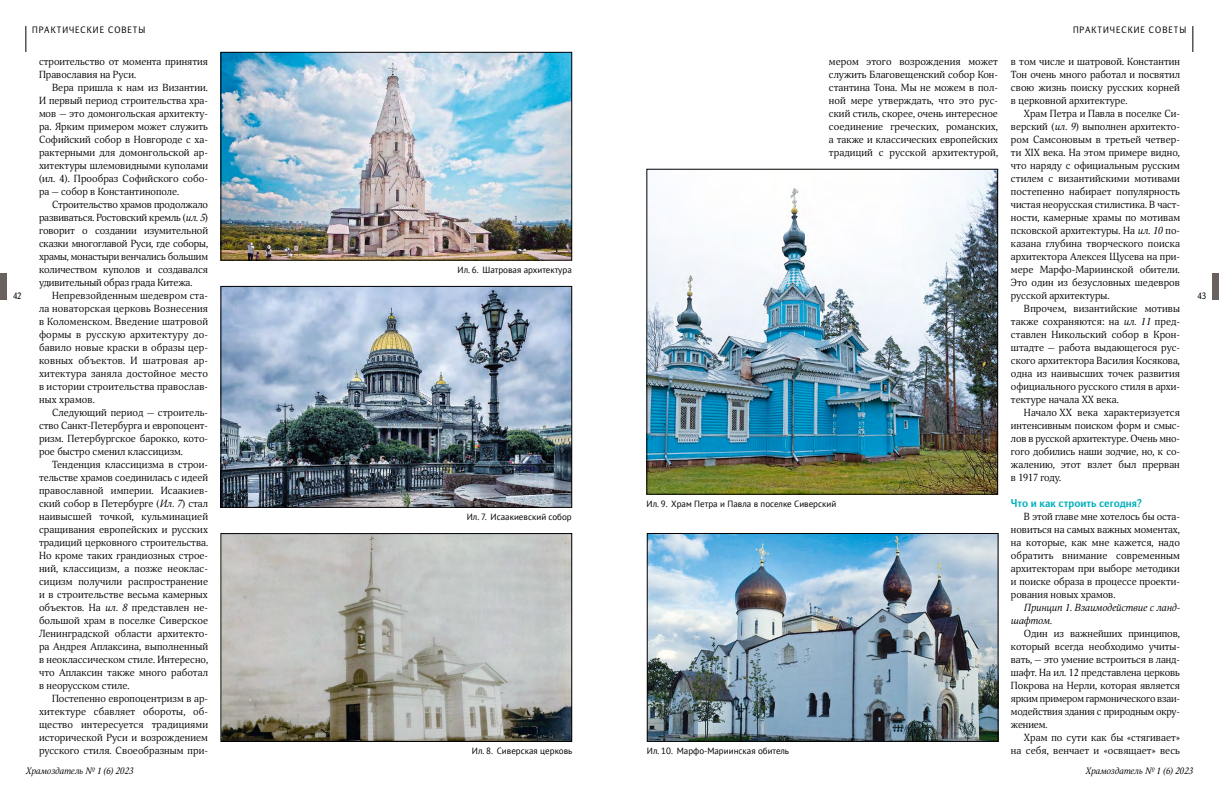
<style>
.page{position:relative;width:1219px;height:794px;background:#fff}
.page>*{position:absolute;margin:0;border:0;box-sizing:border-box;transform-origin:0 0}
.t1{font:700 11px "Orbi Sans";color:#00b0bc}
.t2{font:10px/13px "Orbi";color:#000;text-align:justify}
.t3{font:italic 10px/13px "Orbi";color:#000}
.t4{font:9px "PT Sans";color:#000}
.t5{font:italic 9px "Orbi";color:#000}
.t6{font:9px "Orbi Sans";letter-spacing:.055em;color:#000}
.s1{font-style:italic}
</style>
<div class="page">
<svg style="left:26px;top:26px;width:1px;height:26px"></svg>
<svg style="left:1193px;top:26px;width:1px;height:26px"></svg>
<div style="left:0;top:273px;width:6px;height:26px;background:#68615e"></div>
<div style="left:1212px;top:273px;width:7px;height:26px;background:#68615e"></div>
<img style="left:223px;top:54px;width:347px;height:204px">
<div style="left:221px;top:52px;width:351px;height:208px;border:1px solid #000"></div>
<img style="left:223px;top:288px;width:347px;height:217px">
<div style="left:221px;top:286px;width:351px;height:221px;border:1px solid #000"></div>
<img style="left:223px;top:535px;width:347px;height:204px">
<div style="left:221px;top:533px;width:351px;height:208px;border:1px solid #000"></div>
<img style="left:649px;top:171px;width:347px;height:321px">
<div style="left:647px;top:169px;width:351px;height:325px;border:1px solid #000"></div>
<img style="left:649px;top:535px;width:347px;height:204px">
<div style="left:647px;top:533px;width:351px;height:208px;border:1px solid #000"></div>
<p class="t6" style="left:32px;top:24px;width:14px">Практические</p>
<p class="t6" style="left:108px;top:24px;width:7px">совет</p>
<p class="t6" style="left:139px;top:24px;width:8px">ы</p>
<p class="t6" style="left:1073px;top:24px;width:14px">Практические</p>
<p class="t6" style="left:1149px;top:24px;width:7px">совет</p>
<p class="t6" style="left:1179px;top:24px;width:8px">ы</p>
<p class="t2" style="left:39px;top:55px;width:170px">строительство от момента принятия<br>Православия на Руси.</p>
<p class="t2" style="left:39px;top:81px;width:171px;text-indent:13px">Вера пришла к нам из Византии.<br>И первый период строительства хра&shy;мов — это домонгольская архитекту&shy;ра. Ярким примером может служить Софийский собор в Новгороде с ха&shy;рактерными для домонгольской ар&shy;хитектуры шлемовидными куполами (ил. 4). Прообраз Софийского собо&shy;ра — собор в Константинополе.</p>
<p class="t2" style="left:39px;top:198px;width:171px;text-indent:13px">Строительство храмов продолжало развиваться. Ростовский кремль (<span class="s1">ил. 5</span>) говорит о создании изумительной сказки многоглавой Руси, где соборы, храмы, монастыри венчались большим количеством куполов и создавался удивительный образ града Китежа.</p>
<p class="t2" style="left:39px;top:289px;width:171px;text-indent:13px">Непревзойденным шедевром ста&shy;ла новаторская церковь Вознесения в Коломенском. Введение шатровой формы в русскую архитектуру до&shy;бавило новые краски в образы цер&shy;ковных объектов. И шатровая ар&shy;хитектура заняла достойное место в истории строительства православ&shy;ных храмов.</p>
<p class="t2" style="left:39px;top:406px;width:171px;text-indent:13px">Следующий период — строитель&shy;ство Санкт-Петербурга и европоцент&shy;ризм. Петербургское барокко, кото&shy;рое быстро сменил классицизм.</p>
<p class="t2" style="left:39px;top:458px;width:171px;text-indent:13px">Тенденция классицизма в строи&shy;тельстве храмов соединилась с идеей православной империи. Исаакиев&shy;ский собор в Петербурге (<span class="s1">Ил. 7</span>) стал наивысшей точкой, кульминацией сращивания европейских и русских традиций церковного строительства.<br>Но кроме таких грандиозных строе&shy;ний, классицизм, а позже неоклас&shy;сицизм получили распространение и в строительстве весьма камерных объектов. На <span class="s1">ил. 8</span> представлен не&shy;большой храм в поселке Сиверское Ленинградской области архитекто&shy;ра Андрея Аплаксина, выполненный в неоклассическом стиле. Интересно, что Аплаксин также много работал в неорусском стиле.</p>
<p class="t2" style="left:39px;top:692px;width:171px;text-indent:13px">Постепенно европоцентризм в ар&shy;хитектуре сбавляет обороты, об&shy;щество интересуется традициями исторической Руси и возрождением русского стиля. Своеобразным при-</p>
<p class="t2" style="left:829px;top:55px;width:171px">мером этого возрождения может служить Благовещенский собор Кон&shy;стантина Тона. Мы не можем в пол&shy;ной мере утверждать, что это рус&shy;ский стиль, скорее, очень интересное соединение греческих, романских, а также и классических европейских традиций с русской архитектурой,</p>
<p class="t2" style="left:1011px;top:55px;width:171px">в том числе и шатровой. Константин Тон очень много работал и посвятил свою жизнь поиску русских корней в церковной архитектуре.</p>
<p class="t2" style="left:1011px;top:107px;width:171px;text-indent:13px">Храм Петра и Павла в поселке Си&shy;верский (<span class="s1">ил. 9</span>) выполнен архитекто&shy;ром Самсоновым в третьей четвер&shy;ти XIX века. На этом примере видно, что наряду с официальным русским стилем с византийскими мотивами постепенно набирает популярность чистая неорусская стилистика. В част&shy;ности, камерные храмы по мотивам псковской архитектуры. На <span class="s1">ил. 10</span> по&shy;казана глубина творческого поиска архитектора Алексея Щусева на при&shy;мере Марфо-Мариинской обители.<br>Это один из безусловных шедевров русской архитектуры.</p>
<p class="t2" style="left:1011px;top:302px;width:171px;text-indent:13px">Впрочем, византийские мотивы также сохраняются: на <span class="s1">ил. 11</span> пред&shy;ставлен Никольский собор в Крон&shy;штадте — работа выдающегося рус&shy;ского архитектора Василия Косякова, одна из наивысших точек развития официального русского стиля в архи&shy;тектуре начала ХХ века.</p>
<p class="t2" style="left:1011px;top:406px;width:171px;text-indent:13px">Начало ХХ века характеризуется интенсивным поиском форм и смыс&shy;лов в русской архитектуре. Очень мно&shy;гого добились наши зодчие, но, к со&shy;жалению, этот взлет был прерван в 1917 году.</p>
<p class="t1" style="left:1011px;top:496px;width:133px">Что и как строить сегодня?</p>
<p class="t2" style="left:1011px;top:510px;width:171px;text-indent:13px">В этой главе мне хотелось бы оста&shy;новиться на самых важных моментах, на которые, как мне кажется, надо обратить внимание современным архитекторам при выборе методики и поиске образа в процессе проекти&shy;рования новых храмов.</p>
<p class="t3" style="left:1011px;top:601px;width:170px;text-indent:13px">Принцип 1. Взаимодействие с ланд&shy;шафтом.</p>
<p class="t2" style="left:1011px;top:627px;width:171px;text-indent:13px">Один из важнейших принципов, который всегда необходимо учиты&shy;вать, — это умение встроиться в ланд&shy;шафт. На ил. 12 представлена церковь Покрова на Нерли, которая является ярким примером гармонического взаи&shy;модействия здания с природным окру&shy;жением.</p>
<p class="t2" style="left:1011px;top:731px;width:171px;text-align:right">Храм по сути как бы «стягивает»<br>на себя, венчает и «освящает» весь</p>
<p class="t4" style="left:458px;top:264px;width:116px">Ил. 6. Шатровая архитектура</p>
<p class="t6" style="left:13px;top:290px;width:10px">42</p>
<p class="t6" style="left:1197px;top:290px;width:10px">43</p>
<p class="t4" style="left:646px;top:498px;width:191px">Ил. 9. Храм Петра и Павла в поселке Сиверский</p>
<p class="t4" style="left:467px;top:511px;width:107px">Ил. 7. Исаакиевский собор</p>
<p class="t4" style="left:647px;top:745px;width:144px">Ил. 10. Марфо-Мариинская обитель</p>
<p class="t4" style="left:472px;top:745px;width:102px">Ил. 8. Сиверская церковь</p>
<p class="t5" style="left:26px;top:765px;width:109px">Храмоздатель № 1 (6) 2023</p>
<p class="t5" style="left:1086px;top:765px;width:109px">Храмоздатель № 1 (6) 2023</p>
</div>
